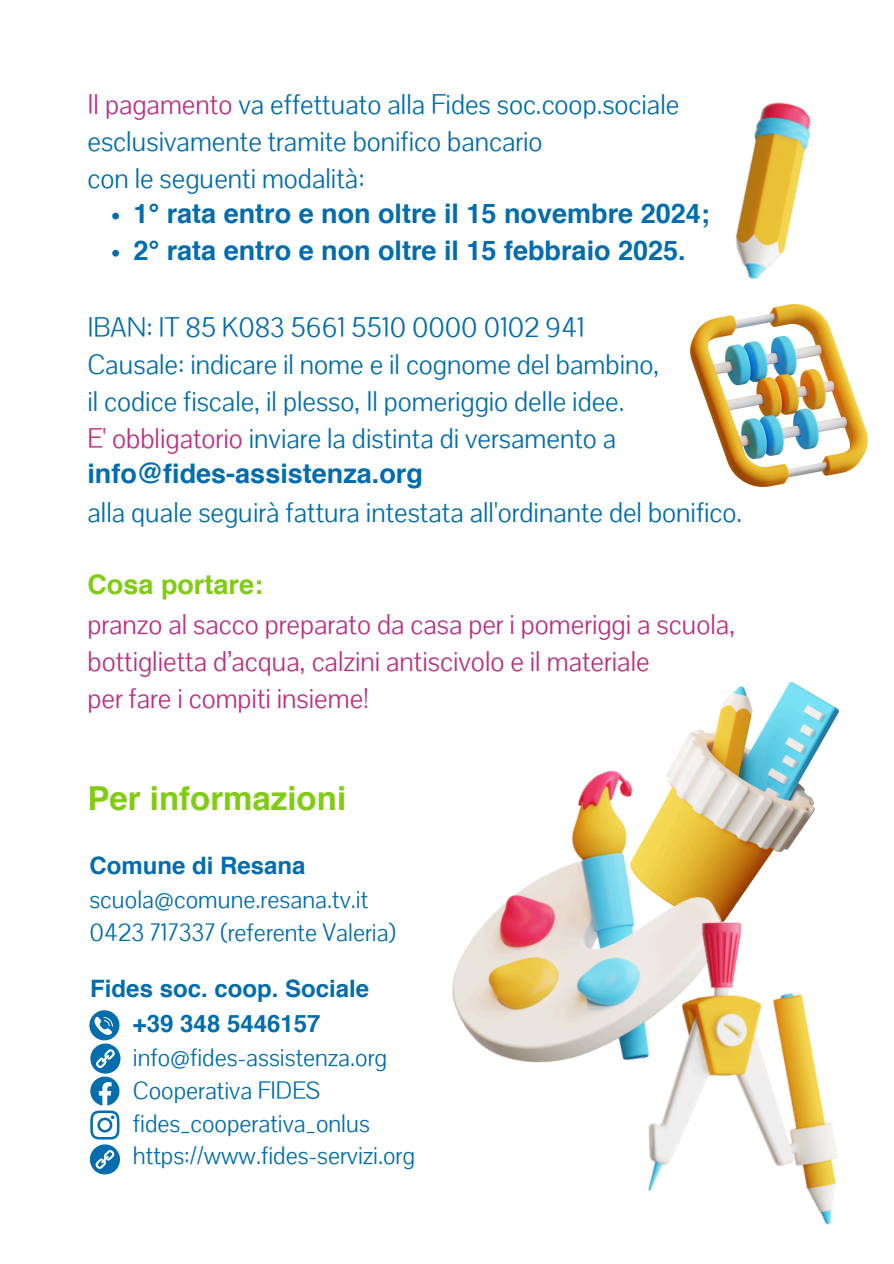
<style>
.page{position:relative;width:894px;height:1264px;background:#fff}
.page>*{position:absolute;margin:0;border:0;box-sizing:border-box;transform-origin:0 0}
.t1{font:700 33px "Helvetica";color:#80cc11}
.t2{font:27px/36.6px "Pontano Sans";color:#016dae}
.t3{font:27px/37.8px "Pontano Sans";color:#bc3081}
.t4{font:700 27px "Helvetica";color:#016dae}
.t5{font:24px "Pontano Sans";color:#016dae}
.t6{font:700 24px "Helvetica";color:#016dae}
.s1{color:#bc3081}
.s2{font-family:"Helvetica";font-weight:700}
.s3{font-family:"Helvetica";font-weight:700;color:#80cc11}
</style>
<div class="page">
<svg style="left:89px;top:1010px;width:31px;height:165px"></svg>
<img style="left:690px;top:305px;width:177px;height:181px">
<img style="left:679px;top:682px;width:159px;height:192px">
<img style="left:452px;top:752px;width:305px;height:311px">
<img style="left:582px;top:908px;width:255px;height:317px">
<img style="left:735px;top:102px;width:76px;height:178px">
<svg style="left:112px;top:213px;width:7px;height:6px"></svg>
<svg style="left:112px;top:250px;width:7px;height:6px"></svg>
<p class="t2" style="left:87px;top:86px;width:593px;line-height:37.2px"><span class="s1">Il pagamento</span> va effettuato alla Fides soc.coop.sociale esclusivamente tramite bonifico bancario<br>con le seguenti modalità:</p>
<p class="t4" style="left:133px;top:202px;width:577px">1° rata entro e non oltre il 15 novembre 2024;</p>
<p class="t4" style="left:133px;top:239px;width:553px">2° rata entro e non oltre il 15 febbraio 2025.</p>
<h1 class="t2" style="left:87px;top:309px;width:573px">IBAN: IT 85 K083 5661 5510 0000 0102 941<br>Causale: indicare il nome e il cognome del bambino, il codice fiscale, il plesso, Il pomeriggio delle idee.<br><span class="s1">E' obbligatorio</span> inviare la distinta di versamento a <span class="s2">info@fides-assistenza.org</span></h1>
<h1 class="t2" style="left:87px;top:494px;width:656px">alla quale seguirà fattura intestata all'ordinante del bonifico.</h1>
<p class="t3" style="left:87px;top:566px;width:649px"><span class="s3">Cosa portare:<br></span>pranzo al sacco preparato da casa per i pomeriggi a scuola, bottiglietta d’acqua, calzini antiscivolo e il materiale<br>per fare i compiti insieme!</p>
<p class="t1" style="left:87px;top:784px;width:260px">Per informazioni</p>
<p class="t6" style="left:89px;top:855px;width:217px">Comune di Resana</p>
<p class="t5" style="left:89px;top:884px;width:280px">scuola@comune.resana.tv.it</p>
<p class="t5" style="left:89px;top:916px;width:308px">0423 717337 (referente Valeria)</p>
<h3 class="t6" style="left:90px;top:978px;width:280px">Fides soc. coop. Sociale</h3>
<p class="t6" style="left:133px;top:1013px;width:189px">+39 348 5446157</p>
<p class="t5" style="left:133px;top:1042px;width:256px">info@fides-assistenza.org</p>
<p class="t5" style="left:133px;top:1075px;width:188px">Cooperativa FIDES</p>
<p class="t5" style="left:133px;top:1107px;width:239px">fides_cooperativa_onlus</p>
<p class="t5" style="left:133px;top:1140px;width:283px">https://www.fides-servizi.org</p>
</div>
